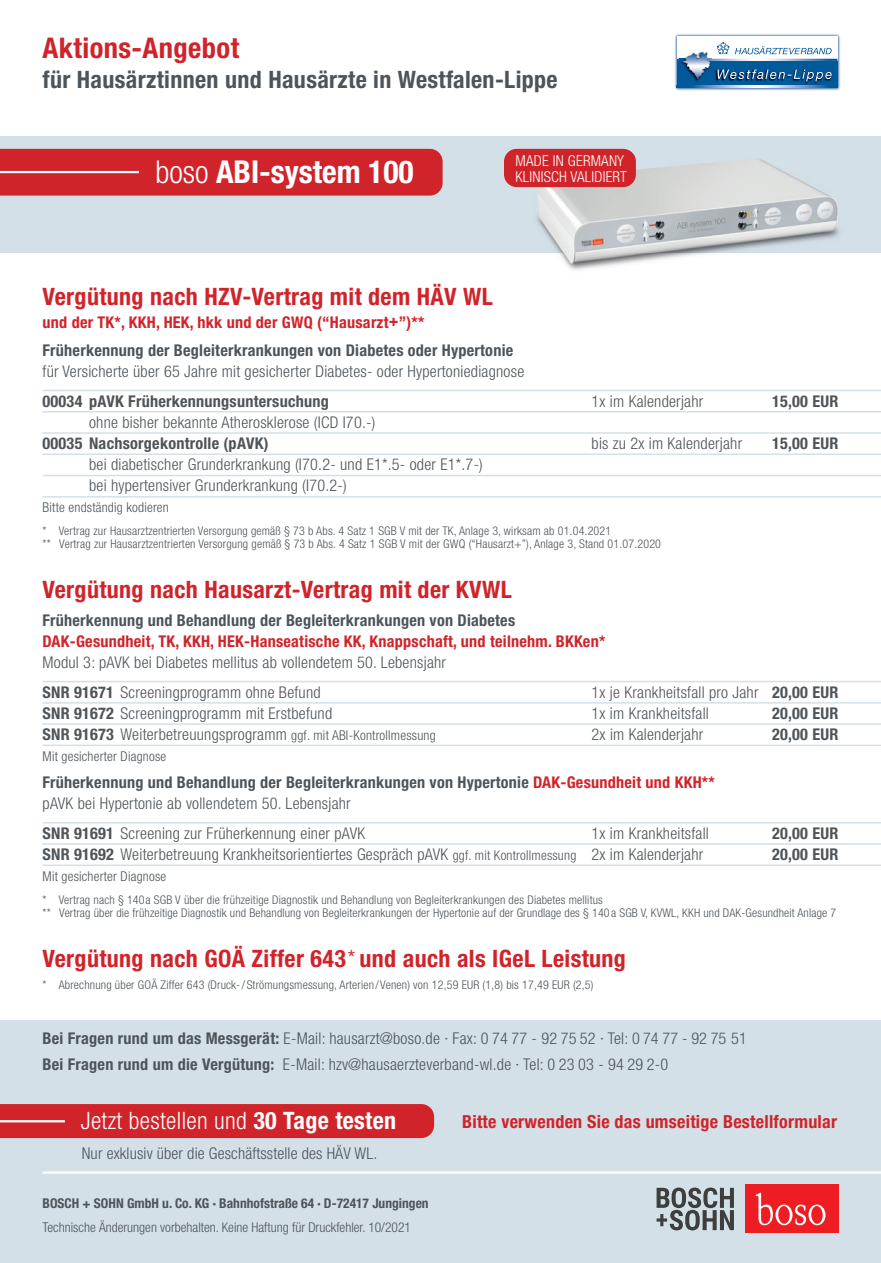
<style>
.page{position:relative;width:881px;height:1263px;background:#fff}
.page>*{position:absolute;margin:0;border:0;box-sizing:border-box;transform-origin:0 0}
.t1{font:700 condensed 31.5px "Helvetica Neue LT Std";color:#fff}
.t2{font:700 condensed 28.5px "Helvetica Neue LT Std";letter-spacing:.015em;color:#d1232a}
.t3{font:700 condensed 24px "Helvetica Neue LT Std";letter-spacing:.015em;color:#d1232a}
.t4{font:700 condensed 24px "Helvetica Neue LT Std";letter-spacing:.015em;color:#4d545a}
.t5{font:300 condensed 24px "Helvetica Neue LT Std";letter-spacing:.015em;color:#fff}
.t6{font:700 condensed 18px "Helvetica Neue LT Std";letter-spacing:.015em;color:#d1232a}
.t7{font:300 condensed 16.2px/21px "Helvetica Neue LT Std";letter-spacing:.015em;color:#4d545a}
.t8{font:700 condensed 16.2px/21px "Helvetica Neue LT Std";letter-spacing:.015em;color:#4d545a}
.t9{font:700 condensed 16.2px "Helvetica Neue LT Std";letter-spacing:.015em;color:#d1232a}
.t10{font:300 condensed 15px/16.5px "Helvetica Neue LT Std";letter-spacing:.015em;color:#fff}
.t11{font:300 condensed 13.5px "Helvetica Neue LT Std";letter-spacing:.015em;color:#4d545a}
.t12{font:700 condensed 13.5px "Helvetica Neue LT Std";color:#4d545a}
.t13{font:300 condensed 12px/13.5px "Helvetica Neue LT Std";letter-spacing:.015em;color:#4d545a}
.s1{font-weight:300}
.s2{font-weight:700}
.s3{font-weight:700;font-size:16.2px}
.s4{font-size:16.2px}
.s5{color:#d1232a}
.s6{font-size:13.5px}
</style>
<div class="page">
<div style="left:0;top:136px;width:880px;height:116px;background:#d4e0e7"></div>
<div style="left:0;top:1020px;width:880px;height:243px;background:#d4e0e7"></div>
<hr style="left:43px;top:390px;width:837px;height:1px;background:#d4e0e7">
<hr style="left:43px;top:681px;width:837px;height:1px;background:#d4e0e7">
<hr style="left:43px;top:822px;width:837px;height:1px;background:#d4e0e7">
<hr style="left:43px;top:411px;width:837px;height:1px;background:#d4e0e7">
<hr style="left:43px;top:702px;width:837px;height:2px;background:#d4e0e7">
<hr style="left:43px;top:843px;width:837px;height:2px;background:#d4e0e7">
<hr style="left:43px;top:432px;width:837px;height:2px;background:#d4e0e7">
<hr style="left:43px;top:723px;width:837px;height:2px;background:#d4e0e7">
<hr style="left:43px;top:864px;width:837px;height:2px;background:#d4e0e7">
<hr style="left:43px;top:453px;width:837px;height:2px;background:#d4e0e7">
<hr style="left:43px;top:745px;width:837px;height:1px;background:#d4e0e7">
<hr style="left:43px;top:475px;width:837px;height:1px;background:#d4e0e7">
<hr style="left:43px;top:496px;width:837px;height:1px;background:#d4e0e7">
<div style="left:0;top:149px;width:442px;height:47px;background:#d1232a"></div>
<hr style="left:0;top:171px;width:139px;height:2px;background:#fff">
<hr style="left:43px;top:1171px;width:837px;height:3px;background:#fff">
<svg style="left:656px;top:1187px;width:77px;height:43px"></svg>
<div style="left:744px;top:1184px;width:94px;height:49px;background:#ee1d23"></div>
<svg style="left:755px;top:1192px;width:70px;height:34px"></svg>
<img style="left:533px;top:155px;width:312px;height:115px">
<div style="left:504px;top:149px;width:131px;height:38px;background:#d1232a;border-radius:13px"></div>
<div style="left:0;top:1104px;width:434px;height:34px;background:#d1232a"></div>
<hr style="left:0;top:1120px;width:65px;height:2px;background:#fff">
<img style="left:674px;top:34px;width:166px;height:57px">
<div style="left:676px;top:36px;width:161px;height:52px;background:#fff"></div>
<div style="left:676px;top:61px;width:161px;height:25px;background:#005999"></div>
<svg style="left:676px;top:86px;width:161px;height:2px"></svg>
<img style="left:805px;top:81px;width:12px;height:3px">
<svg style="left:676px;top:42px;width:161px;height:39px"></svg>
<h2 class="t2" style="left:43px;top:30px;width:198px">Aktions-Angebot</h2>
<h3 class="t4" style="left:43px;top:64px;width:516px">für Hausärztinnen und Hausärzte in Westfalen-Lippe</h3>
<h1 class="t1" style="left:155px;top:153px;width:260px"><span class="s1">boso</span> ABI-system 100</h1>
<p class="t10" style="left:515px;top:152px;width:113px">MADE IN GERMANY<br>KLINISCH VALIDIERT</p>
<h3 class="t3" style="left:43px;top:282px;width:451px">Vergütung nach HZV-Vertrag mit dem HÄV WL</h3>
<p class="t9" style="left:43px;top:312px;width:383px">und der TK*, KKH, HEK, hkk und der GWQ (“Hausarzt+”)**</p>
<p class="t8" style="left:43px;top:340px;width:472px">Früherkennung der Begleiterkrankungen von Diabetes oder Hypertonie</p>
<p class="t7" style="left:43px;top:361px;width:483px">für Versicherte über 65 Jahre mit gesicherter Diabetes- oder Hypertoniediagnose</p>
<p class="t8" style="left:43px;top:391px;width:288px">00034 pAVK Früherkennungsuntersuchung</p>
<p class="t7" style="left:591px;top:391px;width:113px">1x im Kalenderjahr</p>
<p class="t8" style="left:771px;top:391px;width:68px">15,00 EUR</p>
<p class="t7" style="left:89px;top:412px;width:288px">ohne bisher bekannte Atherosklerose (ICD I70.-)</p>
<p class="t8" style="left:43px;top:433px;width:227px">00035 Nachsorgekontrolle (pAVK)</p>
<p class="t7" style="left:591px;top:433px;width:152px">bis zu 2x im Kalenderjahr</p>
<p class="t8" style="left:771px;top:433px;width:68px">15,00 EUR</p>
<p class="t7" style="left:89px;top:454px;width:395px">bei diabetischer Grunderkrankung (I70.2- und E1*.5- oder E1*.7-) bei hypertensiver Grunderkrankung (I70.2-)</p>
<p class="t11" style="left:43px;top:500px;width:128px">Bitte endständig kodieren</p>
<p class="t13" style="left:43px;top:524px;width:619px">* Vertrag zur Hausarztzentrierten Versorgung gemäß § 73 b Abs. 4 Satz 1 SGB V mit der TK, Anlage 3, wirksam ab 01.04.2021<br>** Vertrag zur Hausarztzentrierten Versorgung gemäß § 73 b Abs. 4 Satz 1 SGB V mit der GWQ (“Hausarzt+”), Anlage 3, Stand 01.07.2020</p>
<h3 class="t3" style="left:43px;top:575px;width:470px">Vergütung nach Hausarzt-Vertrag mit der KVWL</h3>
<p class="t8" style="left:43px;top:610px;width:474px">Früherkennung und Behandlung der Begleiterkrankungen von Diabetes</p>
<p class="t9" style="left:43px;top:632px;width:564px">DAK-Gesundheit, TK, KKH, HEK-Hanseatische KK, Knappschaft, und teilnehm. BKKen*</p>
<p class="t7" style="left:43px;top:647px;width:405px;line-height:30px">Modul 3: pAVK bei Diabetes mellitus ab vollendetem 50. Lebensjahr<br><span class="s2">SNR 91671</span> Screeningprogramm ohne Befund</p>
<p class="t7" style="left:591px;top:682px;width:248px">1x je Krankheitsfall pro Jahr <span class="s2">20,00 EUR</span></p>
<p class="t7" style="left:43px;top:703px;width:291px"><span class="s2">SNR 91672</span> Screeningprogramm mit Erstbefund</p>
<p class="t7" style="left:591px;top:703px;width:119px">1x im Krankheitsfall</p>
<p class="t8" style="left:771px;top:703px;width:68px">20,00 EUR</p>
<p class="t11" style="left:43px;top:728px;width:394px"><span class="s3">SNR 91673</span> <span class="s4">Weiterbetreuungsprogramm</span> ggf. mit ABI-Kontrollmessung</p>
<p class="t7" style="left:591px;top:724px;width:113px">2x im Kalenderjahr</p>
<p class="t8" style="left:771px;top:724px;width:68px">20,00 EUR</p>
<p class="t11" style="left:43px;top:749px;width:125px">Mit gesicherter Diagnose</p>
<p class="t8" style="left:43px;top:772px;width:673px">Früherkennung und Behandlung der Begleiterkrankungen von Hypertonie <span class="s5">DAK-Gesundheit und KKH** </span><span class="s1">pAVK bei Hypertonie ab vollendetem 50. Lebensjahr</span></p>
<p class="t7" style="left:43px;top:823px;width:324px"><span class="s2">SNR 91691</span> Screening zur Früherkennung einer pAVK</p>
<p class="t7" style="left:591px;top:823px;width:119px">1x im Krankheitsfall</p>
<p class="t8" style="left:771px;top:823px;width:68px">20,00 EUR</p>
<p class="t7" style="left:43px;top:844px;width:662px"><span class="s2">SNR 91692</span> Weiterbetreuung Krankheitsorientiertes Gespräch pAVK <span class="s6">ggf. mit Kontrollmessung</span> 2x im Kalenderjahr</p>
<p class="t8" style="left:771px;top:844px;width:68px">20,00 EUR</p>
<p class="t11" style="left:43px;top:869px;width:125px">Mit gesicherter Diagnose</p>
<p class="t13" style="left:43px;top:893px;width:794px">* Vertrag nach § 140 a SGB V über die frühzeitige Diagnostik und Behandlung von Begleiterkrankungen des Diabetes mellitus<br>** Vertrag über die frühzeitige Diagnostik und Behandlung von Begleiterkrankungen der Hypertonie auf der Grundlage des § 140 a SGB V, KVWL, KKH und DAK-Gesundheit Anlage 7</p>
<h3 class="t3" style="left:43px;top:944px;width:584px">Vergütung nach GOÄ Ziffer 643 <span class="s1">*</span> und auch als IGeL Leistung</h3>
<p class="t13" style="left:43px;top:978px;width:552px">* Abrechnung über GOÄ Ziffer 643 (Druck-/ Strömungsmessung, Arterien/Venen) von 12,59 EUR (1,8) bis 17,49 EUR (2,5)</p>
<p class="t7" style="left:43px;top:1026px;width:705px;line-height:25.5px"><span class="s2">Bei Fragen rund um das Messgerät:</span> E-Mail: hausarzt@boso.de · Fax: 0 74 77 - 92 75 52 · Tel: 0 74 77 - 92 75 51<br><span class="s2">Bei Fragen rund um die Vergütung:</span> E-Mail: hzv@hausaerzteverband-wl.de · Tel: 0 23 03 - 94 29 2-0</p>
<h3 class="t5" style="left:81px;top:1107px;width:317px">Jetzt bestellen und <span class="s2">30 Tage testen</span></h3>
<p class="t7" style="left:82px;top:1142px;width:297px">Nur exklusiv über die Geschäftsstelle des HÄV WL.</p>
<p class="t12" style="left:43px;top:1195px;width:387px">BOSCH + SOHN GmbH u. Co. KG · Bahnhofstraße 64 · D-72417 Jungingen</p>
<p class="t11" style="left:43px;top:1219px;width:370px">Technische Änderungen vorbehalten. Keine Haftung für Druckfehler. 10/2021</p>
<p class="t6" style="left:462px;top:1111px;width:376px">Bitte verwenden Sie das umseitige Bestellformular</p>
</div>
